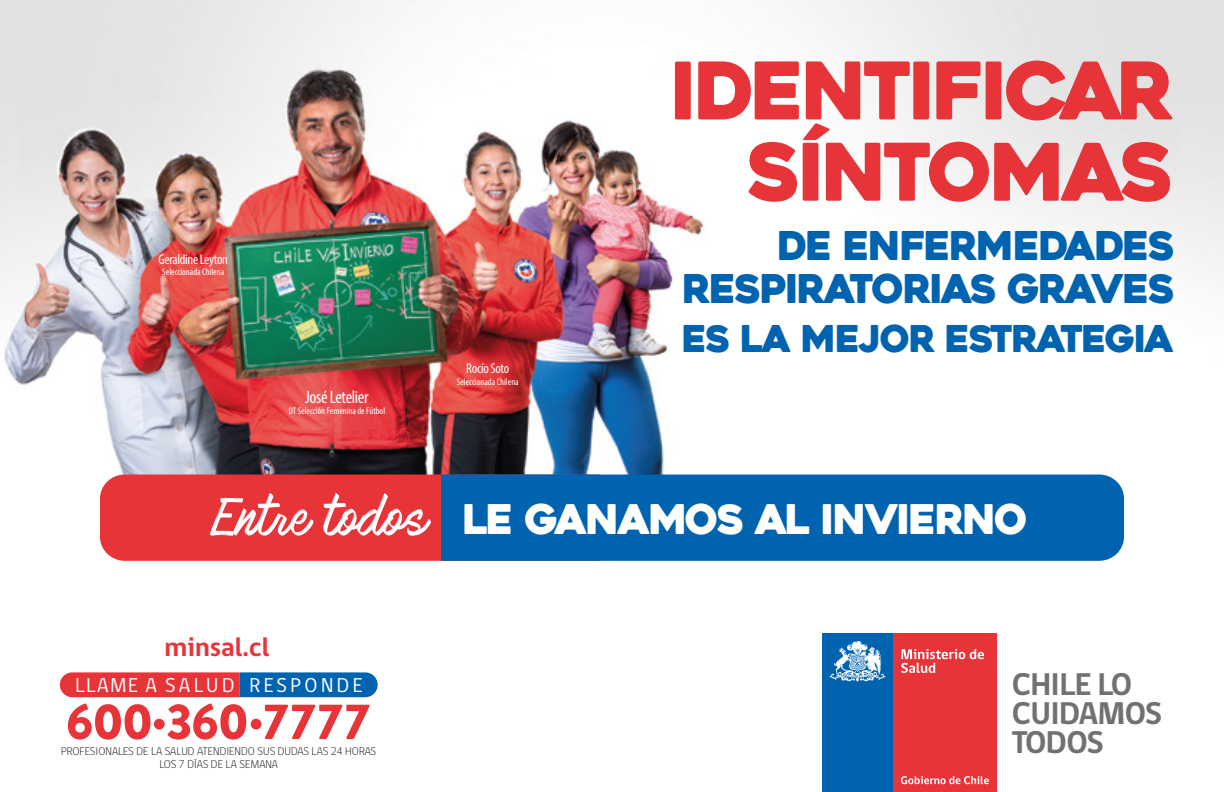
<style>
.page{position:relative;width:1224px;height:792px;background:#fff}
.page>*{position:absolute;margin:0;border:0;box-sizing:border-box;transform-origin:0 0}
.t1{font:79.2px/81.2px "Heavitas";letter-spacing:-.04em;color:#e73439;text-align:right}
.t2{font:40.8px "Heavitas";letter-spacing:-.04em;color:#fff}
.t3{font:39.6px/43.6px "Heavitas";letter-spacing:-.04em;color:#0063af;text-align:right}
.t4{font:36.8px "Heavitas";letter-spacing:-.04em;color:#0063af}
.t5{font:700 32.2px/28.8px "gob CL";letter-spacing:-.02em;color:#727171}
.t6{font:700 27px "gob CL";color:#e73439}
.t7{font:20.6px "gob CL";letter-spacing:.17em;color:#fff}
.t8{font:condensed 18.2px "Myriad Pro";letter-spacing:-.02em;color:#fff}
.t9{font:condensed 14.2px "Myriad Pro";letter-spacing:-.02em;color:#fff}
.t10{font:300 11.4px/12.2px "gob CL";color:#1e1f1d;text-align:center}
.t11{font:condensed 9.6px "Myriad Pro";color:#fff}
</style>
<div class="page">
<svg style="left:68px;top:703px;width:82px;height:37px"></svg>
<div style="left:154px;top:719px;width:11px;height:11px;background:#e73439;border-radius:50%"></div>
<svg style="left:167px;top:703px;width:79px;height:37px"></svg>
<div style="left:251px;top:719px;width:11px;height:11px;background:#e73439;border-radius:50%"></div>
<svg style="left:265px;top:705px;width:105px;height:34px"></svg>
<svg style="left:60px;top:672px;width:318px;height:25px;background:#874e70"></svg>
<div style="left:822px;top:633px;width:71px;height:159px;background:#0063af"></div>
<div style="left:893px;top:633px;width:104px;height:159px;background:#e73439"></div>
<svg style="left:830px;top:641px;width:55px;height:41px"></svg>
<svg style="left:901px;top:776px;width:88px;height:8px"></svg>
<svg style="left:901px;top:649px;width:83px;height:24px"></svg>
<img style="left:0;top:0;width:1224px;height:475px">
<div style="left:100px;top:475px;width:499px;height:86px;background:#e73439"></div>
<div style="left:441px;top:475px;width:683px;height:86px;background:#0063af"></div>
<svg style="left:323px;top:493px;width:108px;height:43px"></svg>
<svg style="left:210px;top:493px;width:103px;height:43px"></svg>
<p class="t9" style="left:159px;top:250px;width:71px">Geraldine Leyton</p>
<p class="t11" style="left:162px;top:266px;width:63px">Seleccionada Chilena</p>
<h3 class="t8" style="left:305px;top:386px;width:65px">José Letelier</h3>
<p class="t11" style="left:289px;top:405px;width:98px">DT Selección Femenina de Fútbol</p>
<h3 class="t6" style="left:165px;top:628px;width:107px">minsal.cl</h3>
<h1 class="t1" style="left:670px;top:51px;width:505px">IDENTIFICAR<br>SÍNTOMAS</h1>
<h3 class="t3" style="left:682px;top:224px;width:494px">DE ENFERMEDADES<br>RESPIRATORIAS GRAVES</h3>
<p class="t9" style="left:466px;top:360px;width:44px">Rocío Soto</p>
<p class="t11" style="left:457px;top:376px;width:63px">Seleccionada Chilena</p>
<h3 class="t4" style="left:682px;top:316px;width:494px">ES LA MEJOR ESTRATEGIA</h3>
<h2 class="t2" style="left:463px;top:494px;width:567px">LE GANAMOS AL INVIERNO</h2>
<h3 class="t7" style="left:75px;top:671px;width:289px">LLAME A SALUD RESPONDE</h3>
<h3 class="t5" style="left:1012px;top:671px;width:152px">CHILE LO<br>CUIDAMOS<br>TODOS</h3>
<p class="t10" style="left:61px;top:746px;width:316px">PROFESIONALES DE LA SALUD ATENDIENDO SUS DUDAS LAS 24 HORAS<br>LOS 7 DÍAS DE LA SEMANA</p>
</div>
